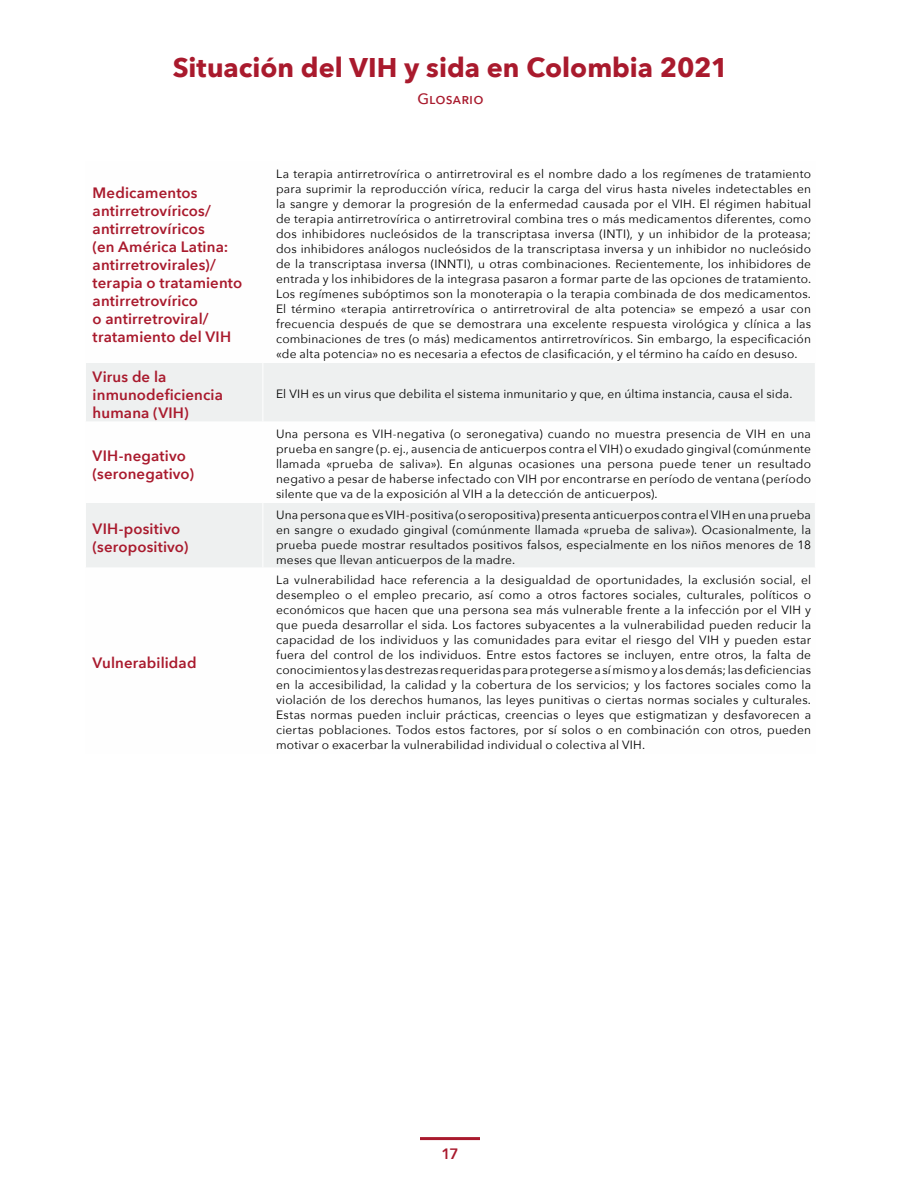
<style>
.page{position:relative;width:900px;height:1200px;background:#fff}
.page>*{position:absolute;margin:0;border:0;box-sizing:border-box;transform-origin:0 0}
.t1{font:700 27px "Avenir Next";color:#a91a2d}
.t2{font:600 15px/18px "Avenir Next";letter-spacing:.01em;color:#a91a2d}
.t3{font:500 15px "Avenir Next";letter-spacing:.005em;color:#a91a2d}
.t4{font:12px/15px "Avenir Next";letter-spacing:.015em;color:#000;text-align:justify}
</style>
<div class="page">
<hr style="left:420px;top:1137px;width:60px;height:3px;background:#a91a2d">
<svg style="left:86px;top:363px;width:729px;height:204px;fill:#eef0f0"></svg>
<hr style="left:262px;top:363px;width:1px;height:59px;background:#fff">
<hr style="left:85px;top:422px;width:178px;height:1px;background:#fff">
<hr style="left:263px;top:422px;width:553px;height:1px;background:#fff">
<hr style="left:262px;top:422px;width:1px;height:80px;background:#fff">
<hr style="left:85px;top:502px;width:178px;height:1px;background:#fff">
<hr style="left:263px;top:502px;width:553px;height:1px;background:#fff">
<hr style="left:262px;top:503px;width:1px;height:65px;background:#fff">
<h1 class="t1" style="left:173px;top:45px;width:557px">Situación del VIH y sida en Colombia 2021</h1>
<p class="t3" style="left:417px;top:86px;width:68px">Glosario</p>
<p class="t2" style="left:93px;top:183px;width:151px">Medicamentos antirretrovíricos/ antirretrovíricos<br>(en América Latina: antirretrovirales)/ terapia o tratamiento antirretrovírico<br>o antirretroviral/ tratamiento del VIH</p>
<p class="t2" style="left:93px;top:367px;width:132px">Virus de la inmunodeficiencia humana (VIH)</p>
<p class="t2" style="left:93px;top:446px;width:103px">VIH-negativo (seronegativo)</p>
<p class="t2" style="left:93px;top:519px;width:97px">VIH-positivo (seropositivo)</p>
<p class="t2" style="left:93px;top:654px;width:105px">Vulnerabilidad</p>
<p class="t4" style="left:276px;top:166px;width:537px">La terapia antirretrovírica o antirretroviral es el nombre dado a los regímenes de tratamiento para suprimir la reproducción vírica, reducir la carga del virus hasta niveles indetectables en la sangre y demorar la progresión de la enfermedad causada por el VIH. El régimen habitual de terapia antirretrovírica o antirretroviral combina tres o más medicamentos diferentes, como dos inhibidores nucleósidos de la transcriptasa inversa (INTI), y un inhibidor de la proteasa; dos inhibidores análogos nucleósidos de la transcriptasa inversa y un inhibidor no nucleósido de la transcriptasa inversa (INNTI), u otras combinaciones. Recientemente, los inhibidores de entrada y los inhibidores de la integrasa pasaron a formar parte de las opciones de tratamiento.<br>Los regímenes subóptimos son la monoterapia o la terapia combinada de dos medicamentos.<br>El término «terapia antirretrovírica o antirretroviral de alta potencia» se empezó a usar con frecuencia después de que se demostrara una excelente respuesta virológica y clínica a las combinaciones de tres (o más) medicamentos antirretrovíricos. Sin embargo, la especificación «de alta potencia» no es necesaria a efectos de clasificación, y el término ha caído en desuso.</p>
<p class="t4" style="left:276px;top:386px;width:518px">El VIH es un virus que debilita el sistema inmunitario y que, en última instancia, causa el sida.</p>
<p class="t4" style="left:276px;top:426px;width:537px">Una persona es VIH-negativa (o seronegativa) cuando no muestra presencia de VIH en una prueba en sangre (p. ej., ausencia de anticuerpos contra el VIH) o exudado gingival (comúnmente llamada «prueba de saliva»). En algunas ocasiones una persona puede tener un resultado negativo a pesar de haberse infectado con VIH por encontrarse en período de ventana (período silente que va de la exposición al VIH a la detección de anticuerpos).</p>
<p class="t4" style="left:276px;top:507px;width:536px">Una persona que es VIH-positiva (o seropositiva) presenta anticuerpos contra el VIH en una prueba en sangre o exudado gingival (comúnmente llamada «prueba de saliva»). Ocasionalmente, la prueba puede mostrar resultados positivos falsos, especialmente en los niños menores de 18 meses que llevan anticuerpos de la madre.</p>
<p class="t4" style="left:276px;top:572px;width:537px">La vulnerabilidad hace referencia a la desigualdad de oportunidades, la exclusión social, el desempleo o el empleo precario, así como a otros factores sociales, culturales, políticos o económicos que hacen que una persona sea más vulnerable frente a la infección por el VIH y que pueda desarrollar el sida. Los factores subyacentes a la vulnerabilidad pueden reducir la capacidad de los individuos y las comunidades para evitar el riesgo del VIH y pueden estar fuera del control de los individuos. Entre estos factores se incluyen, entre otros, la falta de conocimientos y las destrezas requeridas para protegerse a sí mismo y a los demás; las deficiencias en la accesibilidad, la calidad y la cobertura de los servicios; y los factores sociales como la violación de los derechos humanos, las leyes punitivas o ciertas normas sociales y culturales.<br>Estas normas pueden incluir prácticas, creencias o leyes que estigmatizan y desfavorecen a ciertas poblaciones. Todos estos factores, por sí solos o en combinación con otros, pueden motivar o exacerbar la vulnerabilidad individual o colectiva al VIH.</p>
<p class="t2" style="left:441px;top:1145px;width:19px">17</p>
</div>
